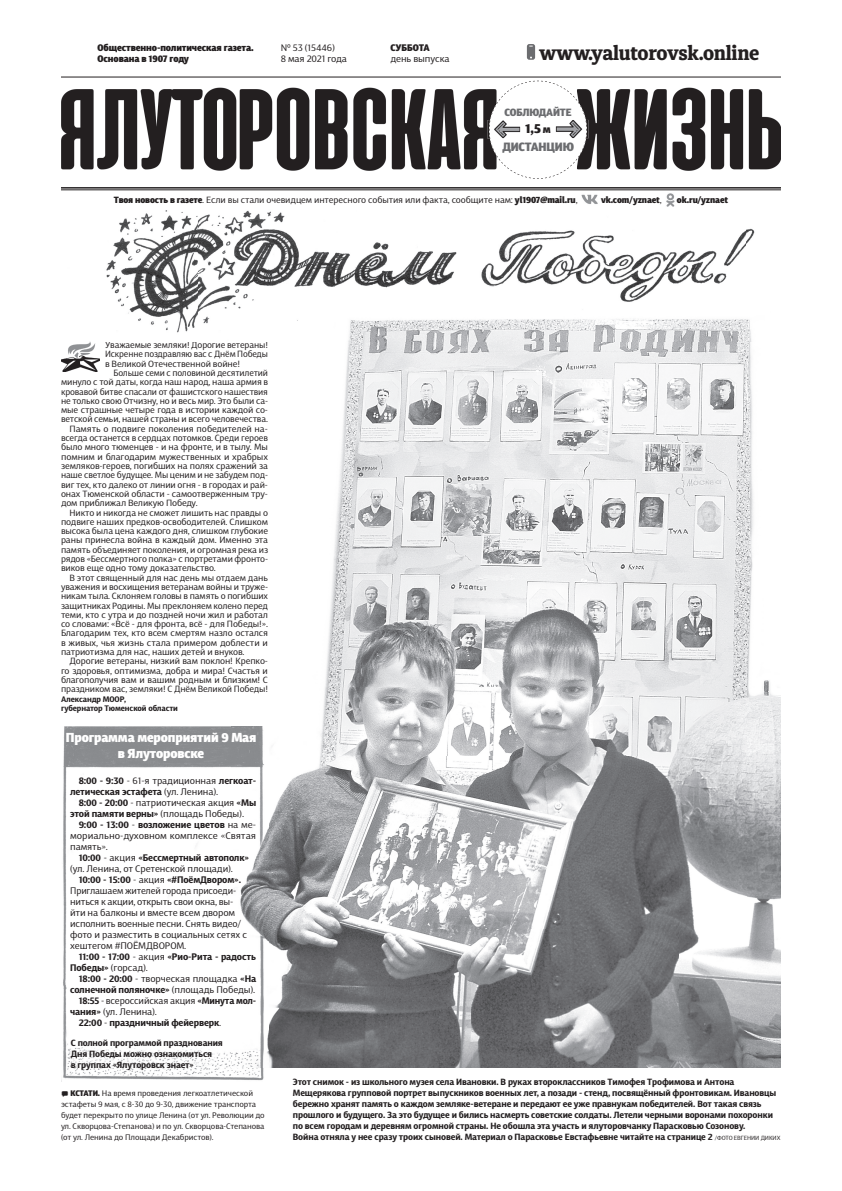
<style>
.page{position:relative;width:842px;height:1191px;background:#fff}
.page>*{position:absolute;margin:0;border:0;box-sizing:border-box;transform-origin:0 0}
.t1{font:800 20px "Diaria Pro";letter-spacing:-.01em;color:#231f20}
.t2{font:900 13px/16px "Diaria Sans Pro";letter-spacing:-.01em;color:#fff;text-align:center}
.t3{font:900 13px "Diaria Sans Pro";color:#231f20}
.t4{font:900 12px "Diaria Sans Pro";letter-spacing:-.01em;color:#6c6d70}
.t5{font:900 10.5px "Diaria Sans Pro";letter-spacing:-.01em;color:#6c6d70}
.t6{font:9.5px/11px "Diaria Sans Pro";letter-spacing:-.01em;color:#231f20}
.t7{font:700 9.5px "Diaria Sans Pro";letter-spacing:-.01em;color:#231f20}
.t8{font:900 9.5px/11px "Diaria Sans Pro";letter-spacing:-.01em;color:#231f20}
.t9{font:9.5px "Diaria Sans Pro";letter-spacing:-.01em;color:#231f20;scale:.96 1}
.t10{font:9px "Diaria Sans Pro";letter-spacing:-.015em;color:#231f20}
.t11{font:700 9px/11px "Diaria Sans Pro";letter-spacing:-.01em;color:#231f20}
.t12{font:9px "Diaria Sans Pro";letter-spacing:-.015em;color:#231f20;scale:.96 1}
.t13{font:900 9px "Diaria Sans Pro";letter-spacing:-.01em;color:#231f20}
.t14{font:8px/11px "Diaria Sans Pro";letter-spacing:-.01em;color:#231f20}
.t15{font:700 8px/9.3px "Diaria Sans Pro";letter-spacing:-.01em;color:#231f20}
.s1{font-weight:900}
.s2{font-size:10.5px}
.s3{font-weight:400}
.s4{font-weight:700}
.s5{font-weight:400;font-size:6px}
</style>
<div class="page">
<svg style="left:527px;top:44px;width:8px;height:16px"></svg>
<hr style="left:61px;top:77px;width:720px;height:1px;background:#231f20">
<hr style="left:61px;top:187px;width:720px;height:2px;background:#231f20">
<hr style="left:61px;top:190px;width:720px;height:1px;background:#231f20">
<img style="left:61px;top:87px;width:428px;height:84px">
<img style="left:587px;top:87px;width:194px;height:84px">
<img style="left:487px;top:120px;width:2px;height:18px">
<img style="left:587px;top:120px;width:2px;height:18px">
<svg style="left:489px;top:81px;width:98px;height:98px"></svg>
<img style="left:61px;top:726px;width:203px;height:355px">
<img style="left:582px;top:194px;width:16px;height:10px">
<img style="left:666px;top:193px;width:9px;height:14px">
<img style="left:325px;top:341px;width:421px;height:346px">
<img style="left:746px;top:341px;width:35px;height:726px">
<img style="left:320px;top:687px;width:358px;height:69px">
<img style="left:678px;top:687px;width:69px;height:380px">
<img style="left:268px;top:756px;width:410px;height:311px">
<img style="left:232px;top:726px;width:36px;height:341px">
<img style="left:106px;top:210px;width:229px;height:123px">
<img style="left:335px;top:228px;width:420px;height:74px">
<img style="left:232px;top:311px;width:519px;height:30px">
<img style="left:61px;top:342px;width:39px;height:30px">
<p class="t8" style="left:98px;top:42px;width:157px">Общественно-политическая газета.<br>Основана в 1907 году</p>
<p class="t6" style="left:281px;top:42px;width:68px">№ 53 (15446)<br>8 мая 2021 года</p>
<p class="t6" style="left:390px;top:42px;width:61px"><span class="s1">СУББОТА </span>день выпуска</p>
<p class="t1" style="left:539px;top:40px;width:222px">www.yalutorovsk.online</p>
<p class="t5" style="left:504px;top:105px;width:69px">СОБЛЮДАЙТЕ</p>
<p class="t4" style="left:502px;top:139px;width:73px">ДИСТАНЦИЮ</p>
<p class="t3" style="left:525px;top:120px;width:27px">1,5 <span class="s2">м</span></p>
<p class="t10" style="left:114px;top:194px;width:465px"><span class="s1">Твоя новость в газете</span>. Если вы стали очевидцем интересного события или факта, сообщите нам: <span class="s1">yl1907@mail.ru</span>,</p>
<p class="t13" style="left:601px;top:194px;width:62px">vk.com/yznaet<span class="s3">,</span></p>
<p class="t13" style="left:677px;top:194px;width:53px">ok.ru/yznaet</p>
<p class="t10" style="left:105px;top:339px;width:164px">Уважаемые земляки! Дорогие ветераны!</p>
<p class="t12" style="left:105px;top:348px;width:171px">Искренне поздравляю вас с Днём Победы</p>
<p class="t10" style="left:105px;top:358px;width:137px">в Великой Отечественной войне!</p>
<p class="t12" style="left:114px;top:367px;width:162px">Больше семи с половиной десятилетий</p>
<p class="t10" style="left:61px;top:376px;width:209px">минуло с той даты, когда наш народ, наша армия в</p>
<p class="t10" style="left:61px;top:386px;width:208px">кровавой битве спасали от фашистского нашествия</p>
<p class="t10" style="left:61px;top:395px;width:208px">не только свою Отчизну, но и весь мир. Это были са-</p>
<p class="t10" style="left:61px;top:404px;width:208px">мые страшные четыре года в истории каждой со-</p>
<p class="t10" style="left:61px;top:413px;width:208px">ветской семьи, нашей страны и всего человечества.</p>
<p class="t10" style="left:70px;top:423px;width:200px">Память о подвиге поколения победителей на-</p>
<p class="t10" style="left:61px;top:432px;width:209px">всегда останется в сердцах потомков. Среди героев</p>
<p class="t10" style="left:61px;top:441px;width:208px">было много тюменцев - и на фронте, и в тылу. Мы</p>
<p class="t10" style="left:61px;top:451px;width:208px">помним и благодарим мужественных и храбрых</p>
<p class="t10" style="left:61px;top:460px;width:208px">земляков-героев, погибших на полях сражений за</p>
<p class="t10" style="left:61px;top:469px;width:208px">наше светлое будущее. Мы ценим и не забудем под-</p>
<p class="t10" style="left:61px;top:479px;width:208px">виг тех, кто далеко от линии огня - в городах и рай-</p>
<p class="t10" style="left:61px;top:488px;width:208px">онах Тюменской области - самоотверженным тру-</p>
<p class="t10" style="left:61px;top:497px;width:138px">дом приближал Великую Победу.</p>
<p class="t10" style="left:70px;top:506px;width:200px">Никто и никогда не сможет лишить нас правды о</p>
<p class="t10" style="left:61px;top:516px;width:208px">подвиге наших предков-освободителей. Слишком</p>
<p class="t10" style="left:61px;top:525px;width:209px">высока была цена каждого дня, слишком глубокие</p>
<p class="t10" style="left:61px;top:534px;width:209px">раны принесла война в каждый дом. Именно эта</p>
<p class="t10" style="left:61px;top:544px;width:209px">память объединяет поколения, и огромная река из</p>
<p class="t10" style="left:61px;top:553px;width:209px">рядов «Бессмертного полка» с портретами фронто-</p>
<p class="t10" style="left:61px;top:562px;width:156px">виков еще одно тому доказательство.</p>
<p class="t10" style="left:70px;top:572px;width:200px">В этот священный для нас день мы отдаем дань</p>
<p class="t10" style="left:61px;top:581px;width:209px">уважения и восхищения ветеранам войны и труже-</p>
<p class="t10" style="left:61px;top:590px;width:209px">никам тыла. Склоняем головы в память о погибших</p>
<p class="t10" style="left:61px;top:599px;width:209px">защитниках Родины. Мы преклоняем колено перед</p>
<p class="t10" style="left:61px;top:609px;width:208px">теми, кто с утра и до поздней ночи жил и работал</p>
<p class="t10" style="left:61px;top:618px;width:208px">со словами: «Всё - для фронта, всё - для Победы!».</p>
<p class="t10" style="left:61px;top:627px;width:209px">Благодарим тех, кто всем смертям назло остался</p>
<p class="t10" style="left:61px;top:637px;width:209px">в живых, чья жизнь стала примером доблести и</p>
<p class="t10" style="left:61px;top:646px;width:185px">патриотизма для нас, наших детей и внуков.</p>
<p class="t10" style="left:70px;top:655px;width:200px">Дорогие ветераны, низкий вам поклон! Крепко-</p>
<p class="t10" style="left:61px;top:665px;width:208px">го здоровья, оптимизма, добра и мира! Счастья и</p>
<p class="t10" style="left:61px;top:674px;width:209px">благополучия вам и вашим родным и близким! С</p>
<p class="t10" style="left:61px;top:683px;width:209px">праздником вас, земляки! С Днём Великой Победы!</p>
<p class="t15" style="left:61px;top:694px;width:118px">Александр МООР,<br>губернатор Тюменской области</p>
<p class="t2" style="left:66px;top:729px;width:192px">Программа мероприятий 9 Мая в Ялуторовске</p>
<p class="t7" style="left:79px;top:774px;width:179px">8:00 - 9:30 <span class="s3">- 61-я традиционная</span> легкоат-</p>
<p class="t7" style="left:70px;top:785px;width:150px">летическая эстафета <span class="s3">(ул. Ленина).</span></p>
<p class="t6" style="left:79px;top:797px;width:179px"><span class="s4">8:00 - 20:00</span> - патриотическая акция <span class="s4">«Мы</span></p>
<p class="t7" style="left:70px;top:807px;width:175px">этой памяти верны» <span class="s3">(площадь Победы).</span></p>
<p class="t7" style="left:79px;top:818px;width:179px">9:00 - 13:00 <span class="s3">-</span> возложение цветов <span class="s3">на ме-</span></p>
<p class="t6" style="left:70px;top:830px;width:187px">мориально-духовном комплексе «Святая</p>
<p class="t6" style="left:70px;top:841px;width:39px">память».</p>
<p class="t7" style="left:79px;top:851px;width:172px">10:00 <span class="s3">- акция</span> «Бессмертный автополк»</p>
<p class="t6" style="left:70px;top:863px;width:164px">(ул. Ленина, от Сретенской площади).</p>
<p class="t7" style="left:79px;top:873px;width:164px">10:00 - 15:00 <span class="s3">- акция</span> «#ПоёмДвором».</p>
<p class="t9" style="left:70px;top:885px;width:174px">Приглашаем жителей города присоеди-</p>
<p class="t6" style="left:70px;top:896px;width:165px">ниться к акции, открыть свои окна, вы-</p>
<p class="t6" style="left:70px;top:907px;width:166px">йти на балконы и вместе всем двором</p>
<p class="t6" style="left:70px;top:918px;width:173px">исполнить военные песни. Снять видео/</p>
<p class="t6" style="left:70px;top:929px;width:178px">фото и разместить в социальных сетях с</p>
<p class="t6" style="left:70px;top:940px;width:118px">хештегом #ПОЁМДВОРОМ.</p>
<p class="t7" style="left:79px;top:950px;width:179px">11:00 - 17:00 <span class="s3">- акция</span> «Рио-Рита - радость</p>
<p class="t6" style="left:70px;top:962px;width:79px"><span class="s4">Победы»</span> (горсад).</p>
<p class="t6" style="left:79px;top:973px;width:179px"><span class="s4">18:00 - 20:00</span> - творческая площадка <span class="s4">«На</span></p>
<p class="t7" style="left:70px;top:983px;width:187px">солнечной поляночке» <span class="s3">(площадь Победы).</span></p>
<p class="t6" style="left:79px;top:995px;width:179px"><span class="s4">18:55</span> - всероссийская акция <span class="s4">«Минута мол-</span></p>
<p class="t6" style="left:70px;top:1006px;width:88px"><span class="s4">чания»</span> (ул. Ленина).</p>
<p class="t7" style="left:79px;top:1016px;width:144px">22:00 <span class="s3">-</span> праздничный фейерверк<span class="s3">.</span></p>
<p class="t11" style="left:71px;top:1037px;width:153px">С полной программой празднования<br>Дня Победы можно ознакомиться<br>в группах «Ялуторовск знает»</p>
<p class="t14" style="left:61px;top:1087px;width:205px;text-indent:9px"><span class="s1">КСТАТИ.</span> На время проведения легкоатлетической эстафеты 9 мая, с 8-30 до 9-30, движение транспорта будет перекрыто по улице Ленина (от ул. Революции до ул. Скворцова-Степанова) и по ул. Скворцова-Степанова (от ул. Ленина до Площади Декабристов).</p>
<p class="t11" style="left:293px;top:1076px;width:489px">Этот снимок - из школьного музея села Ивановки. В руках второклассников Тимофея Трофимова и Антона Мещерякова групповой портрет выпускников военных лет, а позади - стенд, посвящённый фронтовикам. Ивановцы бережно хранят память о каждом земляке-ветеране и передают ее уже правнукам победителей. Вот такая связь прошлого и будущего. За это будущее и бились насмерть советские солдаты. Летели черными воронами похоронки по всем городам и деревням огромной страны. Не обошла эта участь и ялуторовчанку Парасковью Созонову.<br>Война отняла у нее сразу троих сыновей. Материал о Парасковье Евстафьевне читайте на странице 2 <span class="s5">/ФОТО ЕВГЕНИИ ДИКИХ</span></p>
</div>
